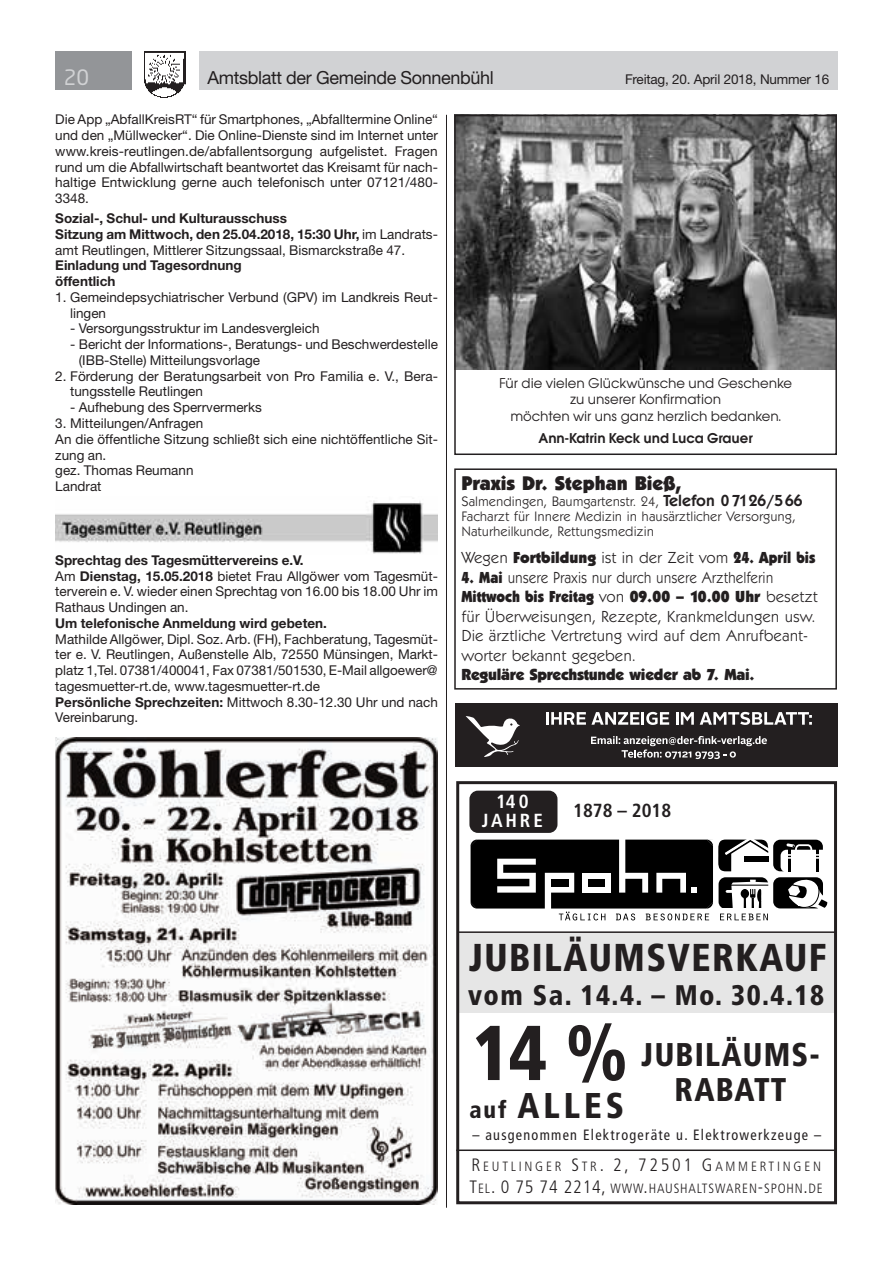
<style>
.page{position:relative;width:893px;height:1263px;background:#fff}
.page>*{position:absolute;margin:0;border:0;box-sizing:border-box;transform-origin:0 0}
.t1{font:900 condensed 77.55px "Frutiger";color:#231f20;scale:.95 1}
.t2{font:900 condensed 38.85px "Frutiger";letter-spacing:.04em;color:#231f20;scale:.95 1}
.t3{font:900 condensed 35.85px "Frutiger";letter-spacing:.115em;color:#231f20;scale:.95 1}
.t4{font:900 condensed 32.85px/34.3px "Frutiger";letter-spacing:.04em;color:#231f20;text-align:center;scale:.95 1}
.t5{font:900 condensed 28.35px "Frutiger";letter-spacing:.055em;color:#231f20;scale:.95 1}
.t6{font:21px "Neo Sans Std";color:#d1d2d4}
.t7{font:900 19.5px "Kabel SB";color:#231f20}
.t8{font:700 condensed 18.9px "Frutiger";color:#231f20}
.t9{font:700 condensed 18.9px/18.9px "Frutiger";letter-spacing:.155em;color:#fff;text-align:center}
.t10{font:18px "Helvetica Neue LT Std";letter-spacing:-.02em;color:#231f20}
.t11{font:15.75px/19.5px "Kabel SB";color:#231f20;scale:.9 1}
.t12{font:900 15.75px "Kabel SB";letter-spacing:-.015em;color:#231f20}
.t13{font:condensed 14.85px "Frutiger";letter-spacing:.09em;color:#231f20;scale:.95 1}
.t14{font:13.5px/15.8px "Helvetica Neue LT Std";color:#231f20}
.t15{font:700 13.5px/15.8px "Helvetica Neue LT Std";color:#231f20}
.t16{font:13.5px/15px "Kabel SB";color:#231f20}
.t17{font:13.5px/16.2px "Avant Garde SB";color:#231f20;text-align:center}
.t18{font:300 condensed 13.5px/21.5px "Frutiger";letter-spacing:.065em;color:#231f20}
.t19{font:13.5px "Avant Garde SB Dem Bol";color:#231f20}
.s1{font-weight:400}
.s2{font-family:"Kabel SB Dem Bol";font-size:15.75px}
.s3{font-weight:900}
.s4{font-weight:700}
.s5{font-size:23.85px}
.s6{font-size:17.85px}
</style>
<div class="page">
<div style="left:199px;top:51px;width:639px;height:38px;background:#d1d2d4"></div>
<div style="left:55px;top:51px;width:77px;height:38px;background:#939598"></div>
<img style="left:145px;top:51px;width:41px;height:47px">
<img style="left:55px;top:501px;width:383px;height:53px">
<hr style="left:446px;top:115px;width:1px;height:1093px;background:#231f20">
<img style="left:55px;top:738px;width:383px;height:467px">
<div style="left:457px;top:932px;width:379px;height:81px;background:#e6e6e6"></div>
<div style="left:456px;top:781px;width:381px;height:423px;border:3px solid #231f20"></div>
<hr style="left:456px;top:1149px;width:380px;height:2px;background:#231f20">
<svg style="left:470px;top:830px;width:358px;height:91px"></svg>
<hr style="left:457px;top:931px;width:380px;height:2px;background:#231f20">
<div style="left:469px;top:791px;width:88px;height:42px;background:#231f20;border-radius:8px"></div>
<div style="left:454px;top:468px;width:383px;height:222px;border:2px solid #231f20"></div>
<img style="left:457px;top:118px;width:377px;height:252px">
<div style="left:454px;top:115px;width:383px;height:340px;border:2px solid #231f20"></div>
<div style="left:455px;top:703px;width:383px;height:64px;background:#231f20"></div>
<svg style="left:466px;top:716px;width:54px;height:41px"></svg>
<svg style="left:546px;top:712px;width:123px;height:13px"></svg>
<svg style="left:676px;top:712px;width:18px;height:13px"></svg>
<svg style="left:700px;top:712px;width:112px;height:13px"></svg>
<svg style="left:591px;top:736px;width:176px;height:23px"></svg>
<h3 class="t6" style="left:64px;top:64px;width:27px">20</h3>
<h3 class="t10" style="left:207px;top:67px;width:288px">Amtsblatt der Gemeinde Sonnenbühl</h3>
<p class="t14" style="left:625px;top:71px;width:206px">Freitag, 20. April 2018, Nummer 16</p>
<p class="t14" style="left:55px;top:112px;width:384px;text-align:justify">Die App „AbfallKreisRT“ für Smartphones, „Abfalltermine Online“ und den „Müllwecker“. Die Online-Dienste sind im Internet unter www.kreis-reutlingen.de/abfallentsorgung aufgelistet. Fragen rund um die Abfallwirtschaft beantwortet das Kreisamt für nach&shy;haltige Entwicklung gerne auch telefonisch unter 07121/480- 3348.</p>
<p class="t15" style="left:55px;top:210px;width:384px">Sozial-, Schul- und Kulturausschuss<br>Sitzung am Mittwoch, den 25.04.2018, 15:30 Uhr, <span class="s1">im Landrats&shy;amt Reutlingen, Mittlerer Sitzungssaal, Bismarckstraße 47.</span></p>
<p class="t15" style="left:55px;top:257px;width:188px">Einladung und Tagesordnung öffentlich</p>
<p class="t14" style="left:70px;top:289px;width:369px;text-indent:-15px">1. Gemeindepsychiatrischer Verbund (GPV) im Landkreis Reut&shy;lingen</p>
<p class="t14" style="left:70px;top:321px;width:251px">- Versorgungsstruktur im Landesvergleich</p>
<p class="t14" style="left:79px;top:336px;width:361px;text-indent:-9px">- Bericht der Informations-, Beratungs- und Beschwerdestelle (IBB-Stelle) Mitteilungsvorlage</p>
<p class="t14" style="left:70px;top:368px;width:369px;text-indent:-15px">2. Förderung der Beratungsarbeit von Pro Familia e. V., Bera&shy;tungsstelle Reutlingen</p>
<p class="t14" style="left:70px;top:399px;width:193px">- Aufhebung des Sperrvermerks</p>
<p class="t14" style="left:55px;top:415px;width:384px">3. Mitteilungen/Anfragen<br>An die öffentliche Sitzung schließt sich eine nichtöffentliche Sit&shy;zung an.<br>gez. Thomas Reumann<br>Landrat</p>
<p class="t17" style="left:499px;top:375px;width:295px">Für die vielen Glückwünsche und Geschenke zu unserer Konfirmation<br>möchten wir uns ganz herzlich bedanken.</p>
<p class="t19" style="left:538px;top:430px;width:216px">Ann-Katrin Keck und Luca Grauer</p>
<h3 class="t7" style="left:461px;top:472px;width:222px">Praxis Dr. Stephan Bieß,</h3>
<p class="t16" style="left:461px;top:494px;width:342px">Salmendingen, Baumgartenstr. 24, <span class="s2">Telefon 0 7126/5 66<br></span>Facharzt für Innere Medizin in hausärztlicher Versorgung,<br>Na turheilkunde, Rettungsmedizin</p>
<p class="t12" style="left:461px;top:549px;width:355px"><span class="s1">Wegen</span> Fortbildung <span class="s1">ist in der Zeit vom</span> 24. April bis</p>
<p class="t11" style="left:461px;top:568px;width:397px"><span class="s3">4. Mai</span> unsere Praxis nur durch unsere Arzthelferin <span class="s3">Mittwoch bis Freitag</span> von <span class="s3">09.00 – 10.00 Uhr</span> besetzt für Überweisungen, Rezepte, Krankmeldungen usw.<br>Die ärztliche Vertretung wird auf dem Anrufbeant&shy;worter bekannt gegeben.</p>
<p class="t12" style="left:461px;top:666px;width:295px">Reguläre Sprechstunde wieder ab 7. Mai.</p>
<p class="t14" style="left:55px;top:552px;width:384px"><span class="s4">Sprechtag des Tagesmüttervereins e.V.<br></span>Am <span class="s4">Dienstag, 15.05.2018</span> bietet Frau Allgöwer vom Tagesmüt&shy;terverein e. V. wieder einen Sprechtag von 16.00 bis 18.00 Uhr im Rathaus Undingen an.</p>
<p class="t15" style="left:55px;top:615px;width:273px">Um telefonische Anmeldung wird gebeten.</p>
<p class="t14" style="left:55px;top:631px;width:384px">Mathilde Allgöwer, Dipl. Soz. Arb. (FH), Fachberatung, Tagesmüt&shy;ter e. V. Reutlingen, Außenstelle Alb, 72550 Münsingen, Markt&shy;platz 1,Tel. 07381/400041, Fax 07381/501530, E-Mail allgoewer@ tagesmuetter-rt.de, www.tagesmuetter-rt.de<br><span class="s4">Persönliche Sprechzeiten:</span> Mittwoch 8.30-12.30 Uhr und nach Vereinbarung.</p>
<h3 class="t9" style="left:482px;top:793px;width:63px">140<br>JAHRE</h3>
<h3 class="t8" style="left:573px;top:803px;width:100px">1878 – 2018</h3>
<h2 class="t2" style="left:469px;top:942px;width:378px">JUBILÄUMSVERKAUF</h2>
<h3 class="t5" style="left:468px;top:983px;width:376px">vom Sa. 14.4. – Mo. 30.4.18</h3>
<h1 class="t1" style="left:472px;top:1022px;width:166px">14 %</h1>
<h3 class="t4" style="left:641px;top:1040px;width:190px">JUBILÄUMS-<br>RABATT</h3>
<h3 class="t3" style="left:469px;top:1091px;width:164px"><span class="s5">auf</span> ALLES</h3>
<p class="t13" style="left:472px;top:1129px;width:369px">– ausgenommen Elektrogeräte u. Elektrowerkzeuge –</p>
<p class="t18" style="left:470px;top:1157px;width:355px"><span class="s6">R</span>EUTLINGER <span class="s6">S</span>TR<span class="s6">. 2, 72501 G</span>AMMERTINGEN<br><span class="s6">T</span>EL<span class="s6">. 0 75 74 2214,</span> WWW<span class="s6">.</span>HAUSHALTSWAREN<span class="s6">-</span>SPOHN<span class="s6">.</span>DE</p>
</div>
